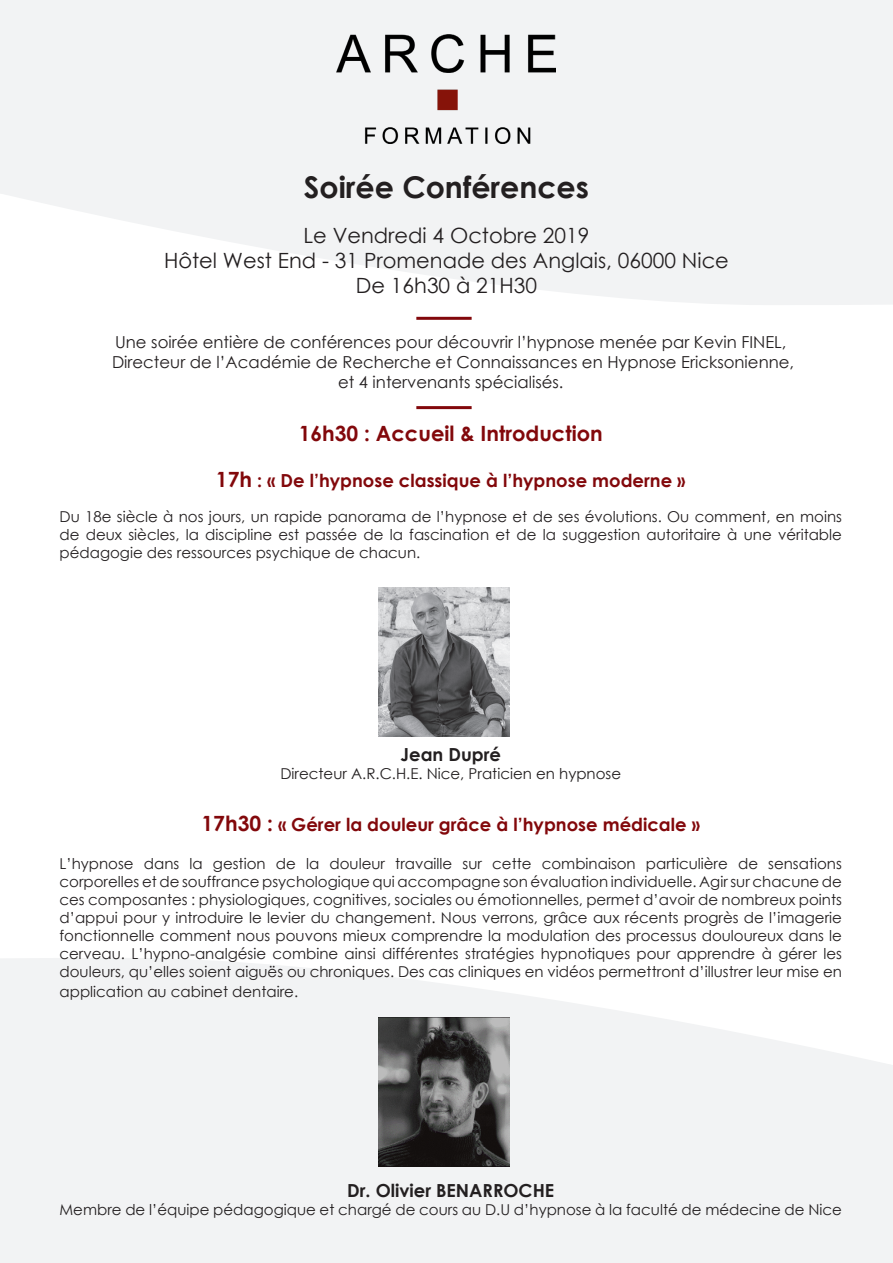
<style>
.page{position:relative;width:893px;height:1263px;background:#fff}
.page>*{position:absolute;margin:0;border:0;box-sizing:border-box;transform-origin:0 0}
.t1{font:700 30px "Century Gothic";color:#231f20}
.t2{font:21px "Century Gothic";color:#231f20}
.t3{font:700 21px "Century Gothic";color:#82080b}
.t4{font:700 18px "Century Gothic";color:#82080b}
.t5{font:700 18px "Century Gothic";color:#231f20}
.t6{font:16.5px "Century Gothic";color:#231f20}
.t7{font:15px/18px "Century Gothic";color:#231f20}
.s1{font-size:21px}
</style>
<div class="page">
<div style="left:0;top:1235px;width:893px;height:28px;background:#f2f3f4"></div>
<svg style="left:0;top:958px;width:893px;height:277px;fill:#f2f3f4"></svg>
<div style="left:0;top:0;width:893px;height:16px;background:#f2f3f4"></div>
<svg style="left:0;top:16px;width:893px;height:289px;fill:#f2f3f4"></svg>
<img style="left:337px;top:35px;width:219px;height:108px">
<img style="left:378px;top:588px;width:132px;height:149px">
<img style="left:378px;top:1017px;width:132px;height:149px">
<hr style="left:416px;top:406px;width:56px;height:3px;background:#82080b">
<hr style="left:416px;top:317px;width:56px;height:3px;background:#82080b">
<p class="t1" style="left:304px;top:164px;width:287px">Soirée Conférences</p>
<p class="t2" style="left:303px;top:221px;width:287px">Le Vendredi 4 Octobre 2019</p>
<p class="t2" style="left:164px;top:246px;width:566px">Hôtel West End - 31 Promenade des Anglais, 06000 Nice</p>
<p class="t2" style="left:356px;top:271px;width:183px">De 16h30 à 21H30</p>
<p class="t6" style="left:115px;top:331px;width:673px">Une soirée entière de conférences pour découvrir l’hypnose menée par Kevin FINEL,</p>
<p class="t6" style="left:112px;top:350px;width:683px">Directeur de l’Académie de Recherche et Connaissances en Hypnose Ericksonienne,</p>
<p class="t6" style="left:338px;top:370px;width:227px">et 4 intervenants spécialisés.</p>
<p class="t3" style="left:299px;top:417px;width:306px">16h30 : Accueil &amp; Introduction</p>
<p class="t4" style="left:216px;top:467px;width:471px"><span class="s1">17h</span> : « De l’hypnose classique à l’hypnose moderne »</p>
<p class="t7" style="left:60px;top:507px;width:784px">Du 18e siècle à nos jours, un rapide panorama de l’hypnose et de ses évolutions. Ou comment, en moins de deux siècles, la discipline est passée de la fascination et de la suggestion autoritaire à une véritable</p>
<p class="t7" style="left:60px;top:543px;width:362px">pédagogie des ressources psychique de chacun.</p>
<p class="t5" style="left:400px;top:741px;width:102px">Jean Dupré</p>
<p class="t7" style="left:280px;top:764px;width:342px">Directeur A.R.C.H.E. Nice, Praticien en hypnose</p>
<p class="t4" style="left:202px;top:811px;width:500px"><span class="s1">17h30 :</span> « Gérer la douleur grâce à l’hypnose médicale »</p>
<p class="t7" style="left:60px;top:854px;width:784px">L’hypnose dans la gestion de la douleur travaille sur cette combinaison particulière de sensations</p>
<p class="t7" style="left:60px;top:872px;width:784px">corporelles et de souffrance psychologique qui accompagne son évaluation individuelle. Agir sur chacune de ces composantes : physiologiques, cognitives, sociales ou émotionnelles, permet d’avoir de nombreux points</p>
<p class="t7" style="left:60px;top:908px;width:784px">d’appui pour y introduire le levier du changement. Nous verrons, grâce aux récents progrès de l’imagerie fonctionnelle comment nous pouvons mieux comprendre la modulation des processus douloureux dans le</p>
<p class="t7" style="left:60px;top:944px;width:784px">cerveau. L’hypno-analgésie combine ainsi différentes stratégies hypnotiques pour apprendre à gérer les douleurs, qu’elles soient aiguës ou chroniques. Des cas cliniques en vidéos permettront d’illustrer leur mise en</p>
<p class="t7" style="left:60px;top:982px;width:240px">application au cabinet dentaire.</p>
<p class="t5" style="left:347px;top:1176px;width:208px">Dr. Olivier BENARROCHE</p>
<p class="t7" style="left:60px;top:1200px;width:784px">Membre de l’équipe pédagogique et chargé de cours au D.U d’hypnose à la faculté de médecine de Nice</p>
</div>
